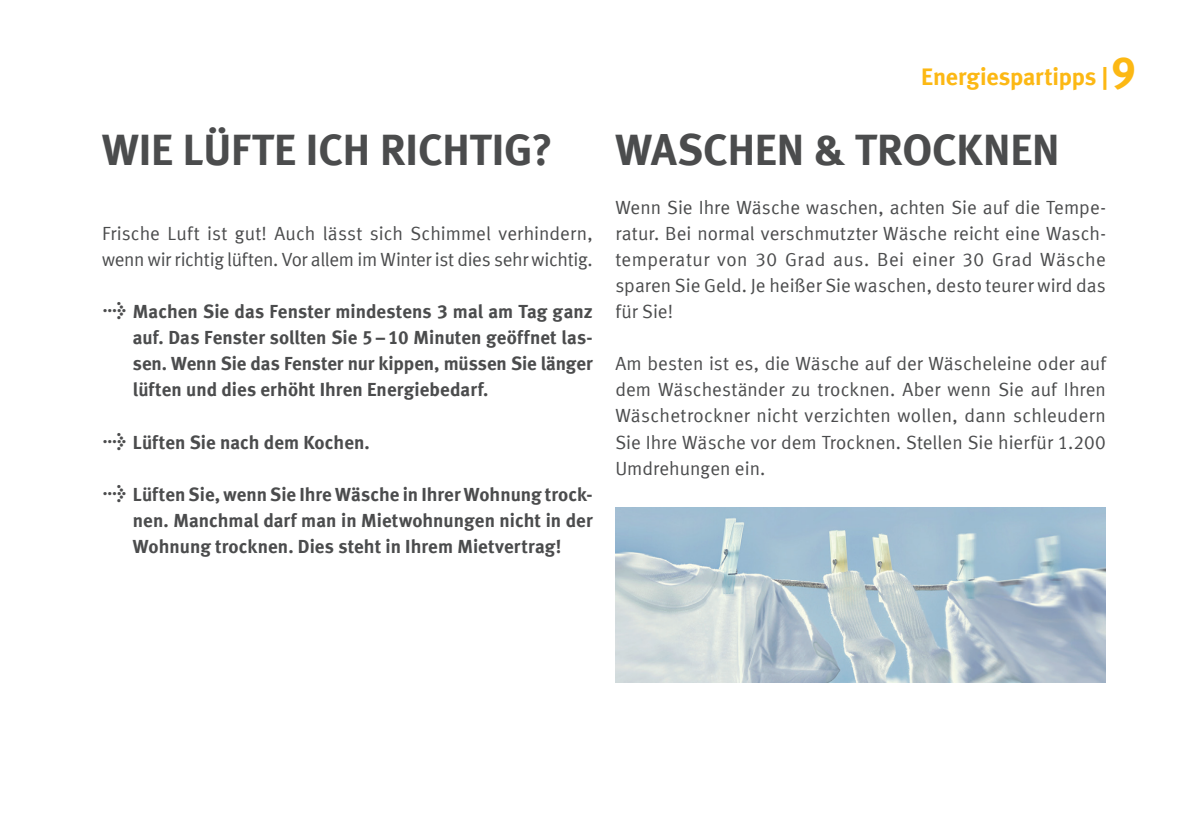
<style>
.page{position:relative;width:1191px;height:840px;background:#fff}
.page>*{position:absolute;margin:0;border:0;box-sizing:border-box;transform-origin:0 0}
.t1{font:700 44px "VZ Meta LF";letter-spacing:-.005em;color:#4b4c4d}
.t2{font:700 24px "VZ Meta LF";letter-spacing:-.005em;color:#fcb814}
.t3{font:19px/26px "VZ Meta LF";color:#4b4c4d;text-align:justify}
.t4{font:700 19px/26px "VZ Meta LF";letter-spacing:.005em;color:#4b4c4d;text-align:justify}
.t5{font:19px "Meta Bold Italic Expert";color:#4b4c4d}
.s1{font-size:44px}
</style>
<div class="page">
<img style="left:615px;top:507px;width:491px;height:175px">
<h1 class="t1" style="left:102px;top:124px;width:452px">WIE LÜFTE ICH RICHTIG?</h1>
<p class="t3" style="left:102px;top:220px;width:492px">Frische Luft ist gut! Auch lässt sich Schimmel verhindern, wenn wir richtig lüften. Vor allem im Winter ist dies sehr wichtig.</p>
<p class="t5" style="left:102px;top:322px;width:24px;rotate:-90deg">n</p>
<p class="t4" style="left:133px;top:298px;width:461px">Machen Sie das Fenster mindestens 3 mal am Tag ganz auf. Das Fenster sollten Sie 5–10 Minuten geöffnet las&shy;sen. Wenn Sie das Fenster nur kippen, müssen Sie länger lüften und dies erhöht Ihren Energiebedarf.</p>
<p class="t5" style="left:102px;top:452px;width:24px;rotate:-90deg">n</p>
<p class="t4" style="left:133px;top:428px;width:238px">Lüften Sie nach dem Kochen.</p>
<p class="t5" style="left:102px;top:504px;width:24px;rotate:-90deg">n</p>
<p class="t4" style="left:133px;top:480px;width:461px">Lüften Sie, wenn Sie Ihre Wäsche in Ihrer Wohnung trock&shy;nen. Manchmal darf man in Mietwohnungen nicht in der Wohnung trocknen. Dies steht in Ihrem Mietvertrag!</p>
<p class="t2" style="left:921px;top:63px;width:216px">Energiespartipps | <span class="s1">9</span></p>
<h1 class="t1" style="left:615px;top:124px;width:446px">WASCHEN &amp; TROCKNEN</h1>
<p class="t3" style="left:615px;top:194px;width:492px">Wenn Sie Ihre Wäsche waschen, achten Sie auf die Tempe&shy;ratur. Bei normal verschmutzter Wäsche reicht eine Wasch&shy;temperatur von 30 Grad aus. Bei einer 30 Grad Wäsche sparen Sie Geld. Je heißer Sie waschen, desto teurer wird das für Sie!</p>
<p class="t3" style="left:615px;top:350px;width:492px">Am besten ist es, die Wäsche auf der Wäscheleine oder auf dem Wäscheständer zu trocknen. Aber wenn Sie auf Ihren Wäschetrockner nicht verzichten wollen, dann schleudern Sie Ihre Wäsche vor dem Trocknen. Stellen Sie hierfür 1.200<br>Umdrehungen ein.</p>
</div>
